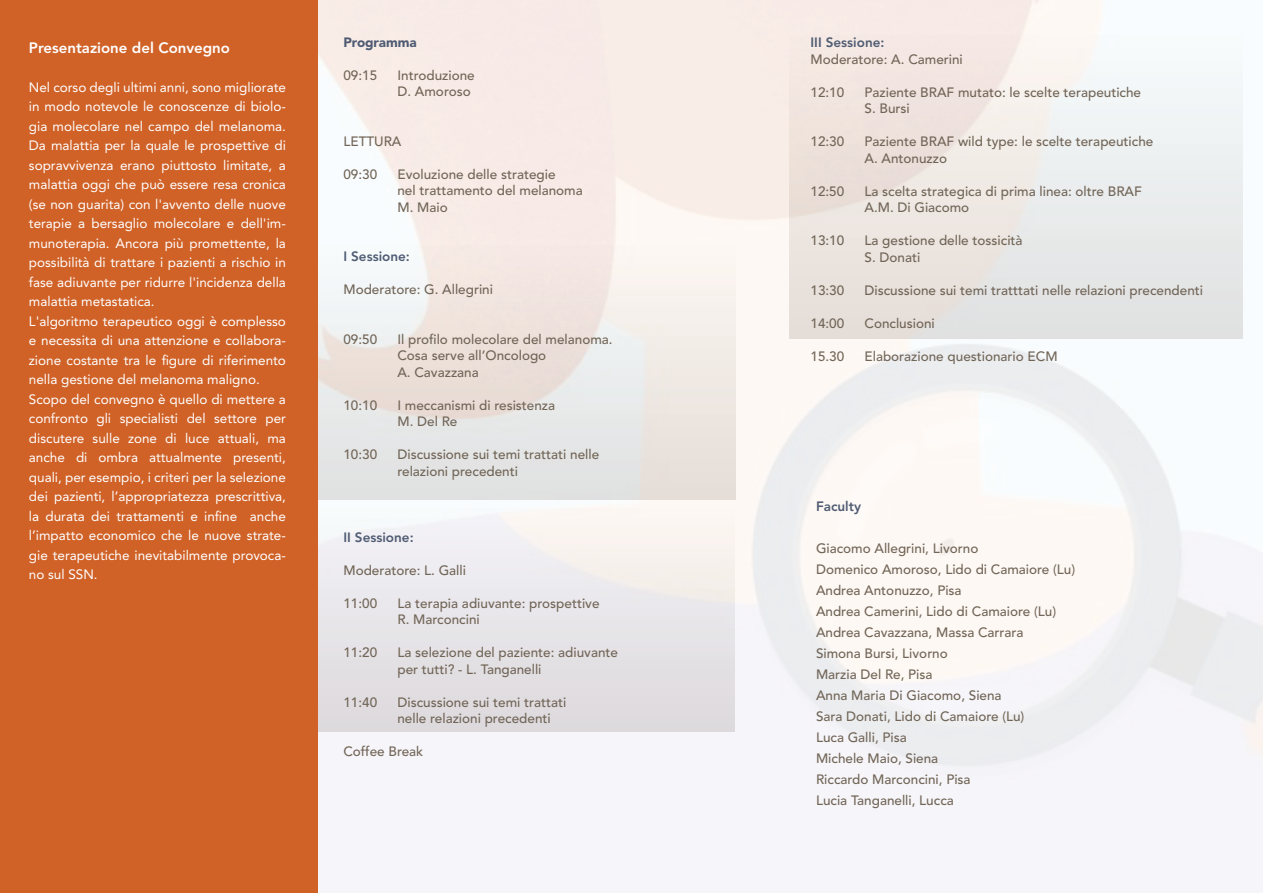
<style>
.page{position:relative;width:1263px;height:893px;background:#fff}
.page>*{position:absolute;margin:0;border:0;box-sizing:border-box;transform-origin:0 0}
.t1{font:800 15px "Avenir LT Std";color:#fff}
.t2{font:500 13.5px/16.5px "Avenir LT Std";color:#716557}
.t3{font:13.5px/19.5px "Avenir LT Std";color:#fff}
.t4{font:800 13.5px "Avenir LT Std";color:#4f5c73}
.t5{font:900 13.5px "Avenir LT Std";letter-spacing:-.01em;color:#4f5c73}
</style>
<div class="page">
<div style="left:0;top:0;width:317px;height:893px;background:#d06228"></div>
<p class="t1" style="left:29px;top:39px;width:203px">Presentazione del Convegno</p>
<p class="t3" style="left:29px;top:78px;width:259px">Nel corso degli ultimi anni, sono migliorate in modo notevole le conoscenze di biolo&shy;gia molecolare nel campo del melanoma.<br>Da malattia per la quale le prospettive di sopravvivenza erano piuttosto limitate, a malattia oggi che può essere resa cronica (se non guarita) con l'avvento delle nuove terapie a bersaglio molecolare e dell'im&shy;munoterapia. Ancora più promettente, la possibilità di trattare i pazienti a rischio in fase adiuvante per ridurre l'incidenza della malattia metastatica.<br>L'algoritmo terapeutico oggi è complesso e necessita di una attenzione e collabora&shy;zione costante tra le figure di riferimento nella gestione del melanoma maligno.<br>Scopo del convegno è quello di mettere a confronto gli specialisti del settore per discutere sulle zone di luce attuali, ma anche di ombra attualmente presenti, quali, per esempio, i criteri per la selezione dei pazienti, l’appropriatezza prescrittiva, la durata dei trattamenti e infine anche l’impatto economico che le nuove strate&shy;gie terapeutiche inevitabilmente provoca&shy;no sul SSN.</p>
<p class="t5" style="left:343px;top:34px;width:75px">Programma</p>
<p class="t2" style="left:343px;top:67px;width:35px">09:15</p>
<p class="t2" style="left:397px;top:67px;width:79px">Introduzione<br>D. Amoroso</p>
<p class="t2" style="left:343px;top:133px;width:60px">LETTURA</p>
<p class="t2" style="left:343px;top:166px;width:35px">09:30</p>
<p class="t2" style="left:397px;top:166px;width:187px">Evoluzione delle strategie<br>nel trattamento del melanoma<br>M. Maio</p>
<p class="t4" style="left:343px;top:248px;width:68px">I Sessione:</p>
<p class="t2" style="left:343px;top:281px;width:151px">Moderatore: G. Allegrini</p>
<p class="t2" style="left:343px;top:331px;width:35px">09:50</p>
<p class="t2" style="left:397px;top:331px;width:217px">Il profilo molecolare del melanoma.<br>Cosa serve all’Oncologo<br>A. Cavazzana</p>
<p class="t2" style="left:343px;top:397px;width:35px">10:10</p>
<p class="t2" style="left:397px;top:397px;width:159px">I meccanismi di resistenza<br>M. Del Re</p>
<p class="t2" style="left:343px;top:446px;width:35px">10:30</p>
<p class="t2" style="left:397px;top:446px;width:203px">Discussione sui temi trattati nelle relazioni precedenti</p>
<p class="t4" style="left:343px;top:529px;width:72px">II Sessione:</p>
<p class="t2" style="left:343px;top:562px;width:124px">Moderatore: L. Galli</p>
<p class="t2" style="left:343px;top:595px;width:35px">11:00</p>
<p class="t2" style="left:397px;top:595px;width:204px">La terapia adiuvante: prospettive<br>R. Marconcini</p>
<p class="t2" style="left:343px;top:644px;width:35px">11:20</p>
<p class="t2" style="left:397px;top:644px;width:222px">La selezione del paziente: adiuvante per tutti? - L. Tanganelli</p>
<p class="t2" style="left:343px;top:694px;width:35px">11:40</p>
<p class="t2" style="left:397px;top:694px;width:170px">Discussione sui temi trattati nelle relazioni precedenti</p>
<p class="t2" style="left:343px;top:743px;width:81px">Coffee Break</p>
<p class="t4" style="left:810px;top:35px;width:75px">III Sessione:</p>
<p class="t2" style="left:810px;top:51px;width:154px">Moderatore: A. Camerini</p>
<p class="t2" style="left:810px;top:84px;width:35px">12:10</p>
<p class="t2" style="left:864px;top:84px;width:278px">Paziente BRAF mutato: le scelte terapeutiche<br>S. Bursi</p>
<p class="t2" style="left:810px;top:134px;width:35px">12:30</p>
<p class="t2" style="left:864px;top:134px;width:290px">Paziente BRAF wild type: le scelte terapeutiche<br>A. Antonuzzo</p>
<p class="t2" style="left:810px;top:183px;width:35px">12:50</p>
<p class="t2" style="left:864px;top:183px;width:279px">La scelta strategica di prima linea: oltre BRAF<br>A.M. Di Giacomo</p>
<p class="t2" style="left:810px;top:233px;width:35px">13:10</p>
<p class="t2" style="left:864px;top:233px;width:160px">La gestione delle tossicità<br>S. Donati</p>
<p class="t2" style="left:810px;top:282px;width:35px">13:30</p>
<p class="t2" style="left:864px;top:282px;width:340px">Discussione sui temi tratttati nelle relazioni precendenti</p>
<p class="t2" style="left:810px;top:315px;width:35px">14:00</p>
<p class="t2" style="left:864px;top:315px;width:72px">Conclusioni</p>
<p class="t2" style="left:810px;top:348px;width:35px">15.30</p>
<p class="t2" style="left:864px;top:348px;width:195px">Elaborazione questionario ECM</p>
<p class="t4" style="left:816px;top:498px;width:47px">Faculty</p>
<p class="t2" style="left:816px;top:538px;width:261px;line-height:21px">Giacomo Allegrini, Livorno<br>Domenico Amoroso, Lido di Camaiore (Lu)<br>Andrea Antonuzzo, Pisa<br>Andrea Camerini, Lido di Camaiore (Lu)<br>Andrea Cavazzana, Massa Carrara<br>Simona Bursi, Livorno<br>Marzia Del Re, Pisa<br>Anna Maria Di Giacomo, Siena<br>Sara Donati, Lido di Camaiore (Lu)<br>Luca Galli, Pisa<br>Michele Maio, Siena<br>Riccardo Marconcini, Pisa<br>Lucia Tanganelli, Lucca</p>
</div>
